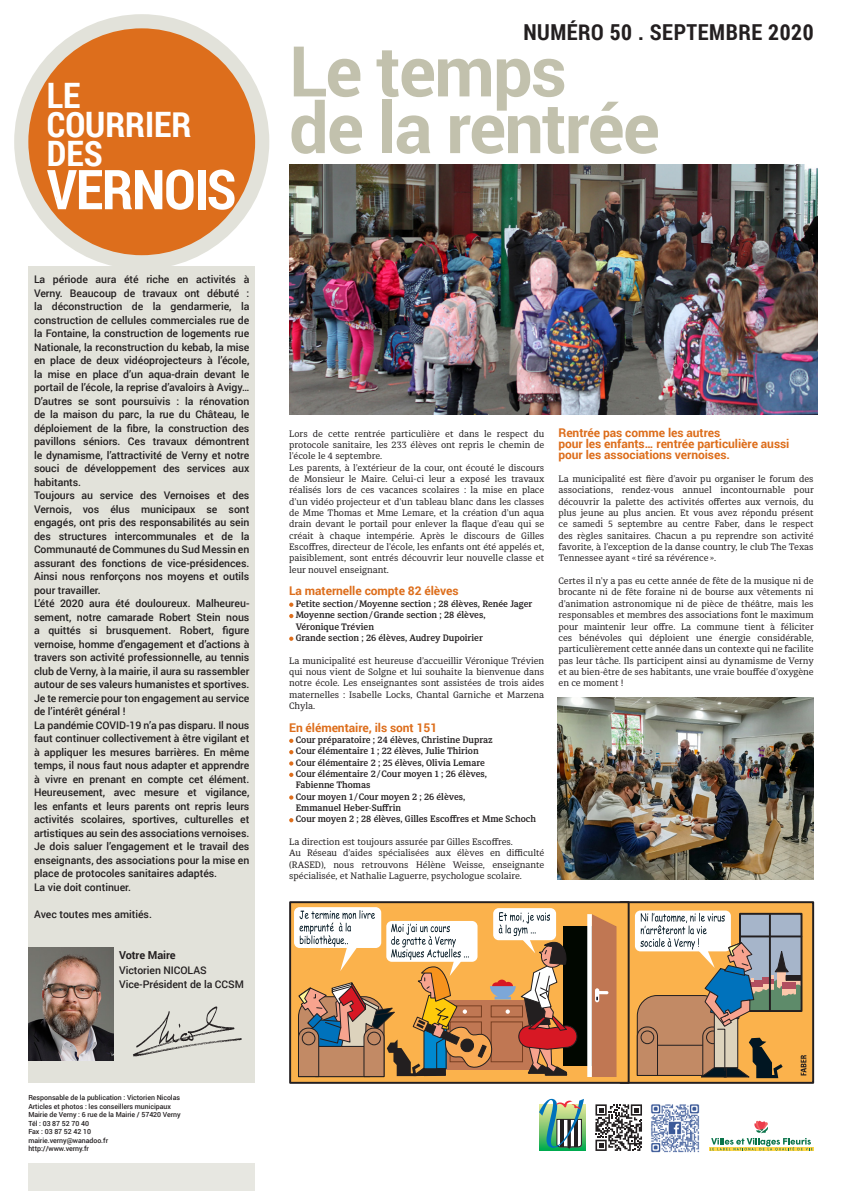
<style>
.page{position:relative;width:842px;height:1191px;background:#fff}
.page>*{position:absolute;margin:0;border:0;box-sizing:border-box;transform-origin:0 0}
.t1{font:700 70px "Roboto";letter-spacing:-.025em;color:#c2c1ad}
.t2{font:700 55px "Roboto Condensed";letter-spacing:-.02em;color:#fff}
.t3{font:700 35px "Roboto Condensed";color:#fff}
.t4{font:700 22px "Roboto Condensed";letter-spacing:.025em;color:#231f20}
.sous_titre_orange{font:700 12px/11.3px "Roboto";letter-spacing:-.005em;color:#dd6e1c}
.t5{font:700 11px "Roboto";letter-spacing:-.005em;color:#231f20}
.texte_gras{font:500 10.5px/13.5px "Roboto";letter-spacing:-.005em;color:#231f20;text-align:justify}
.texte_courant{font:9.2px/11.3px "Diaria Pro";color:#231f20;text-align:justify}
.texte_courant-2{font:600 9.2px/11.3px "Diaria Pro";color:#231f20}
.t6{font:500 7px "Roboto";letter-spacing:-.005em;color:#231f20}
</style>
<div class="page">
<div style="left:14px;top:14px;width:255px;height:255px;background:#e2e2da;border-radius:50%"></div>
<div style="left:28px;top:28px;width:227px;height:227px;background:#dd6e1c;border-radius:50%"></div>
<div style="left:28px;top:266px;width:227px;height:817px;background:#e2e2da"></div>
<div style="left:28px;top:1162px;width:227px;height:29px;background:#e7e7e1"></div>
<img style="left:28px;top:947px;width:85px;height:113px">
<svg style="left:289px;top:602px;width:4px;height:5px"></svg>
<svg style="left:289px;top:614px;width:4px;height:4px"></svg>
<svg style="left:289px;top:636px;width:4px;height:5px"></svg>
<svg style="left:289px;top:738px;width:4px;height:5px"></svg>
<svg style="left:289px;top:750px;width:4px;height:4px"></svg>
<svg style="left:289px;top:761px;width:4px;height:4px"></svg>
<svg style="left:289px;top:772px;width:4px;height:5px"></svg>
<svg style="left:289px;top:795px;width:4px;height:4px"></svg>
<svg style="left:289px;top:818px;width:4px;height:4px"></svg>
<img style="left:133px;top:1006px;width:109px;height:51px">
<img style="left:557px;top:697px;width:257px;height:182px">
<img style="left:289px;top:164px;width:529px;height:250px">
<div style="left:539px;top:1104px;width:46px;height:47px;background:#02ac50"></div>
<svg style="left:539px;top:1098px;width:45px;height:50px;background:#80a893"></svg>
<svg style="left:595px;top:1104px;width:47px;height:47px"></svg>
<img style="left:651px;top:1104px;width:49px;height:49px">
<svg style="left:709px;top:1147px;width:105px;height:4px"></svg>
<svg style="left:710px;top:1120px;width:102px;height:30px"></svg>
<div style="left:620px;top:902px;width:193px;height:180px;background:#fbb24c"></div>
<div style="left:619px;top:901px;width:195px;height:182px;border:2px solid #231f20"></div>
<div style="left:290px;top:902px;width:339px;height:180px;background:#fbb24c"></div>
<div style="left:289px;top:901px;width:341px;height:182px;border:2px solid #231f20"></div>
<div style="left:563px;top:926px;width:53px;height:140px;background:#010700"></div>
<div style="left:587px;top:914px;width:5px;height:163px;background:#fff"></div>
<div style="left:592px;top:914px;width:24px;height:163px;background:#c07753"></div>
<div style="left:294px;top:907px;width:87px;height:41px;background:#fff;border-radius:6px"></div>
<div style="left:635px;top:910px;width:96px;height:41px;background:#fff;border-radius:6px"></div>
<div style="left:493px;top:908px;width:63px;height:32px;background:#fff;border-radius:6px"></div>
<div style="left:519px;top:1025px;width:58px;height:22px;background:#d71824;border-radius:11px"></div>
<div style="left:518px;top:1025px;width:59px;height:22px;border:1px solid #231f20;border-radius:11px"></div>
<svg style="left:297px;top:910px;width:271px;height:167px"></svg>
<svg style="left:636px;top:913px;width:170px;height:165px"></svg>
<p class="t3" style="left:47px;top:71px;width:35px">LE</p>
<p class="t3" style="left:47px;top:100px;width:146px">COURRIER</p>
<p class="t3" style="left:47px;top:129px;width:57px">DES</p>
<p class="t2" style="left:47px;top:151px;width:191px">VERNOIS</p>
<p class="texte_gras" style="left:34px;top:272px;width:217px">La période aura été riche en activités à Verny. Beaucoup de travaux ont débuté : la déconstruction de la gendarmerie, la construction de cellules commerciales rue de la Fontaine, la construction de logements rue Nationale, la reconstruction du kebab, la mise en place de deux vidéoprojecteurs à l’école, la mise en place d’un aqua-drain devant le portail de l’école, la reprise d’avaloirs à Avigy… D’autres se sont poursuivis : la rénovation de la maison du parc, la rue du Château, le déploiement de la fibre, la construction des pavillons séniors. Ces travaux démontrent le dynamisme, l’attractivité de Verny et notre souci de développement des services aux habitants.</p>
<p class="texte_gras" style="left:34px;top:488px;width:217px">Toujours au service des Vernoises et des Vernois, vos élus municipaux se sont engagés, ont pris des responsabilités au sein des structures intercommunales et de la Communauté de Communes du Sud Messin en assurant des fonctions de vice-présidences.<br>Ainsi nous renforçons nos moyens et outils pour travailler.</p>
<p class="texte_gras" style="left:34px;top:596px;width:217px">L’été 2020 aura été douloureux. Malheureu&shy;sement, notre camarade Robert Stein nous a quittés si brusquement. Robert, figure vernoise, homme d’engagement et d’actions à travers son activité professionnelle, au tennis club de Verny, à la mairie, il aura su rassembler autour de ses valeurs humanistes et sportives.<br>Je te remercie pour ton engagement au service de l’intérêt général !</p>
<p class="texte_gras" style="left:34px;top:718px;width:217px">La pandémie COVID-19 n’a pas disparu. Il nous faut continuer collectivement à être vigilant et à appliquer les mesures barrières. En même temps, il nous faut nous adapter et apprendre à vivre en prenant en compte cet élément.<br>Heureusement, avec mesure et vigilance, les enfants et leurs parents ont repris leurs activités scolaires, sportives, culturelles et artistiques au sein des associations vernoises.<br>Je dois saluer l’engagement et le travail des enseignants, des associations pour la mise en place de protocoles sanitaires adaptés.</p>
<p class="texte_gras" style="left:34px;top:880px;width:98px">La vie doit continuer.</p>
<p class="texte_gras" style="left:34px;top:907px;width:119px">Avec toutes mes amitiés.</p>
<p class="t5" style="left:119px;top:947px;width:58px">Votre Maire</p>
<p class="texte_gras" style="left:119px;top:963px;width:89px">Victorien NICOLAS</p>
<p class="texte_gras" style="left:119px;top:976px;width:126px">Vice-Président de la CCSM</p>
<p class="t4" style="left:523px;top:16px;width:292px">NUMÉRO 50 . SEPTEMBRE 2020</p>
<p class="t1" style="left:289px;top:22px;width:279px">Le temps</p>
<p class="t1" style="left:289px;top:79px;width:372px">de la rentrée</p>
<p class="texte_courant" style="left:289px;top:428px;width:257px">Lors de cette rentrée particulière et dans le respect du protocole sanitaire, les 233 élèves ont repris le chemin de l’école le 4 septembre.</p>
<p class="texte_courant" style="left:289px;top:462px;width:257px">Les parents, à l’extérieur de la cour, ont écouté le discours de Monsieur le Maire. Celui-ci leur a exposé les travaux réalisés lors de ces vacances scolaires : la mise en place d’un vidéo projecteur et d’un tableau blanc dans les classes de Mme Thomas et Mme Lemare, et la création d’un aqua drain devant le portail pour enlever la flaque d’eau qui se créait à chaque intempérie. Après le discours de Gilles Escoffres, directeur de l’école, les enfants ont été appelés et, paisiblement, sont entrés découvrir leur nouvelle classe et leur nouvel enseignant.</p>
<p class="sous_titre_orange" style="left:289px;top:585px;width:171px">La maternelle compte 82 élèves</p>
<p class="texte_courant-2" style="left:296px;top:598px;width:238px">Petite section/Moyenne section ; 28 élèves, Renée Jager</p>
<p class="texte_courant-2" style="left:296px;top:609px;width:191px">Moyenne section/Grande section ; 28 élèves,<br>Véronique Trévien</p>
<p class="texte_courant-2" style="left:296px;top:632px;width:189px">Grande section ; 26 élèves, Audrey Dupoirier</p>
<p class="texte_courant" style="left:289px;top:654px;width:257px">La municipalité est heureuse d’accueillir Véronique Trévien qui nous vient de Solgne et lui souhaite la bienvenue dans notre école. Les enseignantes sont assistées de trois aides maternelles : Isabelle Locks, Chantal Garniche et Marzena Chyla.</p>
<p class="sous_titre_orange" style="left:289px;top:721px;width:150px">En élémentaire, ils sont 151</p>
<p class="texte_courant-2" style="left:296px;top:734px;width:199px">Cour préparatoire ; 24 élèves, Christine Dupraz</p>
<p class="texte_courant-2" style="left:296px;top:745px;width:184px">Cour élémentaire 1 ; 22 élèves, Julie Thirion</p>
<p class="texte_courant-2" style="left:296px;top:756px;width:191px">Cour élémentaire 2 ; 25 élèves, Olivia Lemare</p>
<p class="texte_courant-2" style="left:296px;top:768px;width:193px">Cour élémentaire 2/Cour moyen 1 ; 26 élèves,<br>Fabienne Thomas</p>
<p class="texte_courant-2" style="left:296px;top:790px;width:171px">Cour moyen 1/Cour moyen 2 ; 26 élèves,<br>Emmanuel Heber-Suffrin</p>
<p class="texte_courant-2" style="left:296px;top:813px;width:242px">Cour moyen 2 ; 28 élèves, Gilles Escoffres et Mme Schoch</p>
<p class="texte_courant" style="left:289px;top:836px;width:225px">La direction est toujours assurée par Gilles Escoffres.</p>
<p class="texte_courant" style="left:289px;top:847px;width:257px">Au Réseau d’aides spécialisées aux élèves en difficulté (RASED), nous retrouvons Hélène Weisse, enseignante spécialisée, et Nathalie Laguerre, psychologue scolaire.</p>
<p class="sous_titre_orange" style="left:558px;top:426px;width:163px">Rentrée pas comme les autres</p>
<p class="sous_titre_orange" style="left:558px;top:437px;width:232px">pour les enfants… rentrée particulière aussi pour les associations vernoises.</p>
<p class="texte_courant" style="left:558px;top:473px;width:257px">La municipalité est fière d’avoir pu organiser le forum des associations, rendez-vous annuel incontournable pour découvrir la palette des activités offertes aux vernois, du plus jeune au plus ancien. Et vous avez répondu présent ce samedi 5 septembre au centre Faber, dans le respect des règles sanitaires. Chacun a pu reprendre son activité favorite, à l’exception de la danse country, le club The Texas Tennessee ayant « tiré sa révérence».</p>
<p class="texte_courant" style="left:558px;top:575px;width:257px">Certes il n’y a pas eu cette année de fête de la musique ni de brocante ni de fête foraine ni de bourse aux vêtements ni d’animation astronomique ni de pièce de théâtre, mais les responsables et membres des associations font le maximum pour maintenir leur offre. La commune tient à féliciter ces bénévoles qui déploient une énergie considérable, particulièrement cette année dans un contexte qui ne facilite pas leur tâche. Ils participent ainsi au dynamisme de Verny et au bien-être de ses habitants, une vraie bouffée d’oxygène en ce moment !</p>
<p class="t6" style="left:28px;top:1092px;width:153px">Responsable de la publication : Victorien Nicolas</p>
<p class="t6" style="left:28px;top:1101px;width:144px">Articles et photos : les conseillers municipaux</p>
<p class="t6" style="left:28px;top:1109px;width:154px">Mairie de Verny : 6 rue de la Mairie / 57420 Verny</p>
<p class="t6" style="left:28px;top:1118px;width:62px">Tél : 03 87 52 70 40</p>
<p class="t6" style="left:28px;top:1126px;width:64px">Fax : 03 87 52 42 10</p>
<p class="t6" style="left:28px;top:1135px;width:81px">mairie.verny@wanadoo.fr</p>
<p class="t6" style="left:28px;top:1143px;width:62px">http://www.verny.fr</p>
</div>
